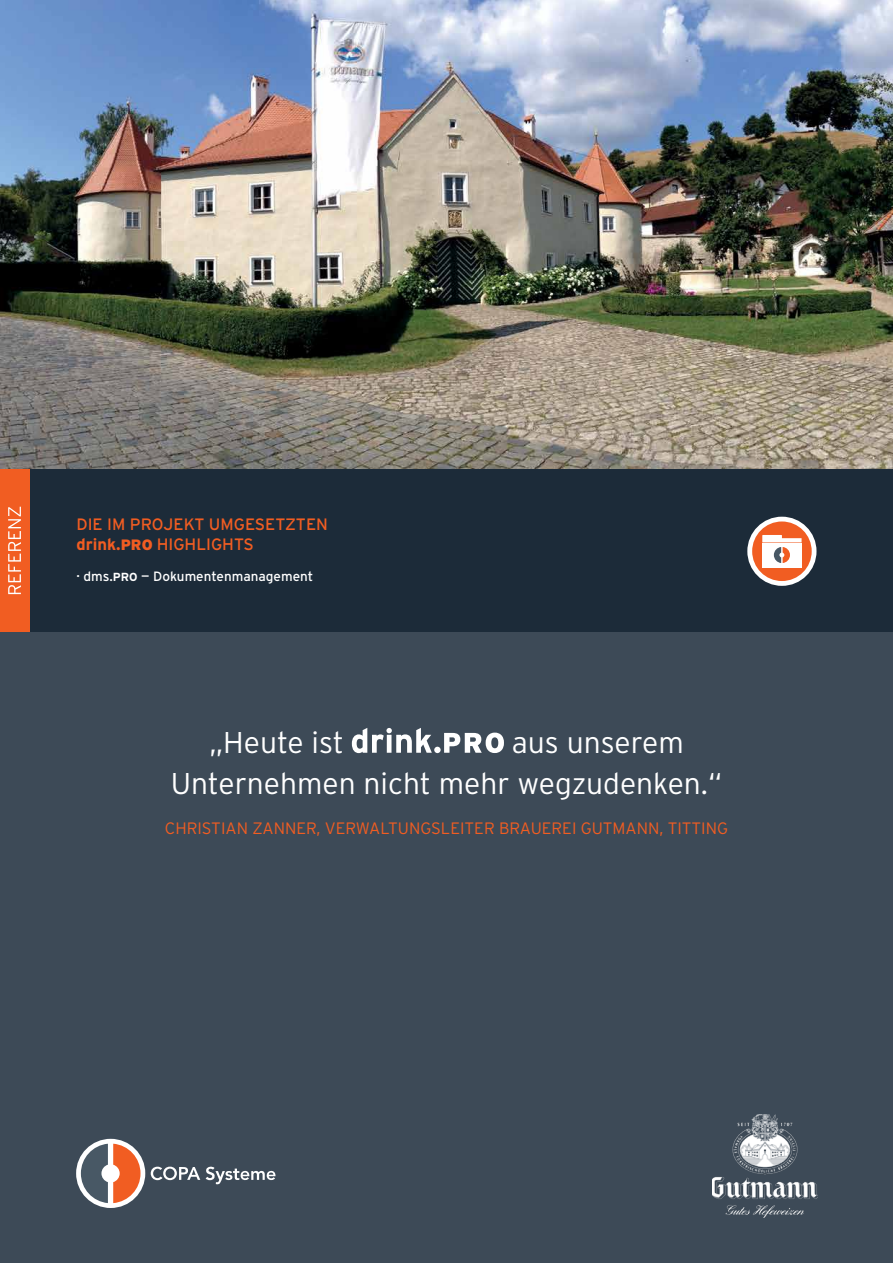
<style>
.page{position:relative;width:893px;height:1263px;background:#3d4a57}
.page>*{position:absolute;margin:0;border:0;box-sizing:border-box;transform-origin:0 0}
.t1{font:300 30px/40.5px "Interstate";color:#fff}
.t2{font:300 16.5px "Interstate";color:#f15d22}
.t3{font:16.5px/20.2px "Interstate";color:#f15d22}
.t4{font:13.5px "Interstate";color:#fff}
.s1{font-weight:700}
.s2{font-weight:900;font-size:15px}
.s3{font-weight:700;font-size:11.7px}
</style>
<div class="page">
<img style="left:0;top:0;width:893px;height:469px">
<div style="left:0;top:469px;width:893px;height:162px;background:#1c2b39"></div>
<div style="left:0;top:469px;width:29px;height:162px;background:#f15d22"></div>
<svg style="left:8px;top:507px;width:13px;height:87px"></svg>
<svg style="left:352px;top:728px;width:152px;height:25px"></svg>
<div style="left:747px;top:517px;width:69px;height:69px;background:#fff;border-radius:50%"></div>
<div style="left:752px;top:521px;width:60px;height:60px;background:#f15d22;border-radius:50%"></div>
<div style="left:762px;top:543px;width:40px;height:24px;background:#fff"></div>
<svg style="left:762px;top:535px;width:40px;height:28px"></svg>
<div style="left:76px;top:1139px;width:69px;height:69px;background:#fff;border-radius:50%"></div>
<svg style="left:206px;top:1166px;width:70px;height:18px"></svg>
<svg style="left:151px;top:1166px;width:49px;height:14px"></svg>
<svg style="left:81px;top:1144px;width:60px;height:59px"></svg>
<img style="left:712px;top:1115px;width:106px;height:102px">
<p class="t3" style="left:77px;top:514px;width:253px">DIE IM PROJEKT UMGESETZTEN <span class="s1">drink.</span><span class="s2">PRO</span> HIGHLIGHTS</p>
<p class="t4" style="left:77px;top:568px;width:238px">· dms.<span class="s3">PRO</span> — Dokumentenmanagement</p>
<h1 class="t1" style="left:209px;top:722px;width:136px">„Heute ist</h1>
<h1 class="t1" style="left:171px;top:722px;width:553px;text-indent:341px">aus unserem<br>Unternehmen nicht mehr wegzudenken.“</h1>
<p class="t2" style="left:165px;top:819px;width:564px">CHRISTIAN ZANNER, VERWALTUNGSLEITER BRAUEREI GUTMANN, TITTING</p>
</div>
